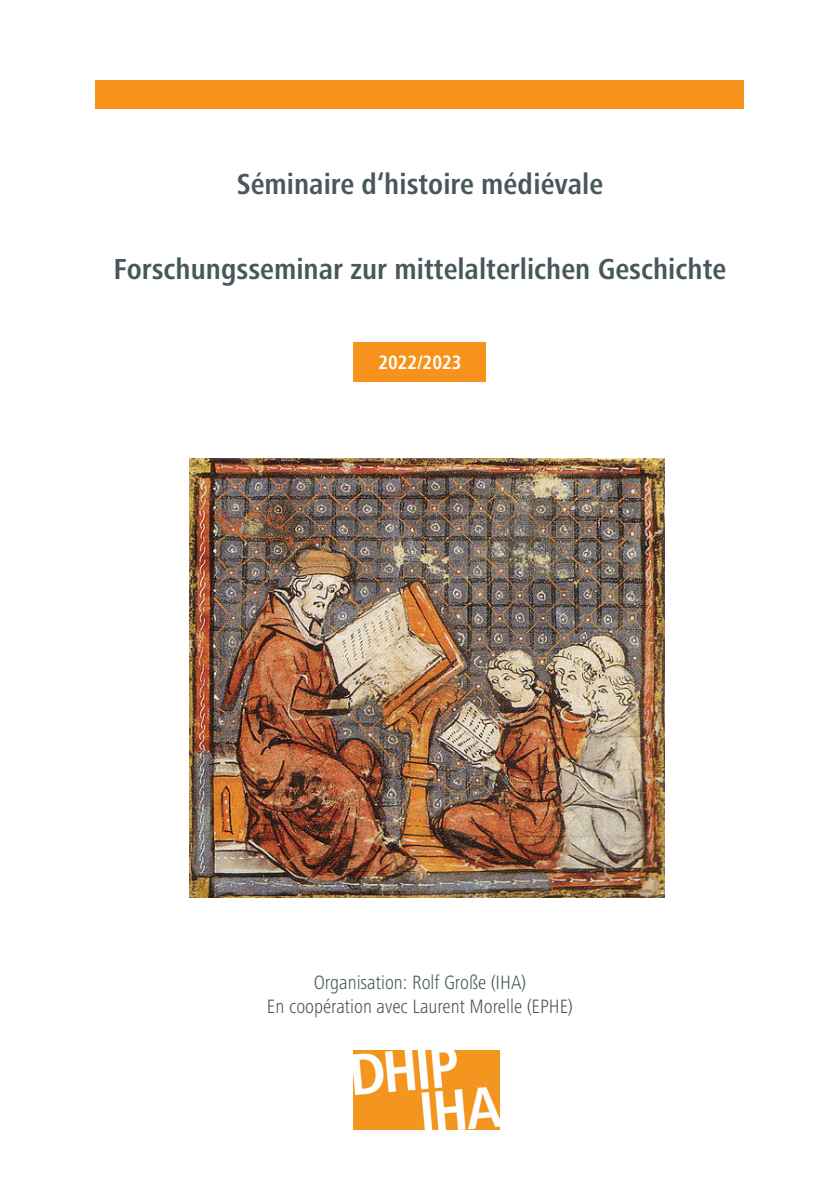
<style>
.page{position:relative;width:840px;height:1191px;background:#fff}
.page>*{position:absolute;margin:0;border:0;box-sizing:border-box;transform-origin:0 0}
.t1{font:700 condensed 30px "Frutiger Next Pro";color:#48575a}
.t2{font:300 condensed 20px/24px "Frutiger Next Pro";color:#48575a;text-align:center}
.t3{font:700 condensed 20px "Frutiger Next Pro";color:#fff}
</style>
<div class="page">
<div style="left:96px;top:80px;width:647px;height:29px;background:#f7931d"></div>
<img style="left:353px;top:1050px;width:146px;height:79px">
<div style="left:353px;top:342px;width:133px;height:40px;background:#f7931d"></div>
<img style="left:189px;top:459px;width:474px;height:438px">
<p class="t1" style="left:236px;top:167px;width:368px">Séminaire d‘histoire médiévale</p>
<p class="t1" style="left:114px;top:252px;width:613px">Forschungsseminar zur mittelalterlichen Geschichte</p>
<p class="t3" style="left:378px;top:351px;width:85px">2022/2023</p>
<p class="t2" style="left:267px;top:970px;width:307px">Organisation: Rolf Große (IHA)<br>En coopération avec Laurent Morelle (EPHE)</p>
</div>
